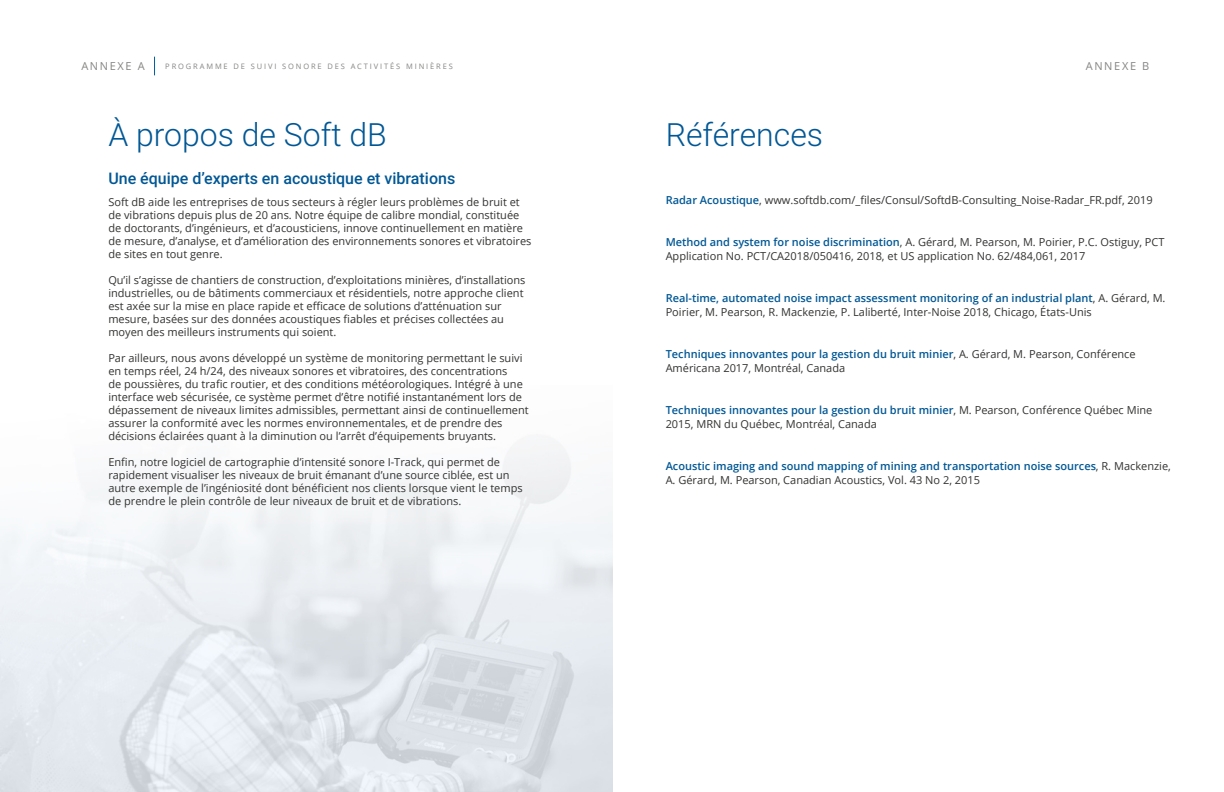
<style>
.page{position:relative;width:1224px;height:792px;background:#fff}
.page>*{position:absolute;margin:0;border:0;box-sizing:border-box;transform-origin:0 0}
.t1{font:300 32px "Roboto";color:#005795}
.t2{font:500 16px "Roboto";color:#005795}
.t3{font:11px/13px "Open Sans";color:#333332}
.t4{font:600 11px/14px "Open Sans";color:#005795}
.t5{font:11px "Open Sans";letter-spacing:.15em;color:#858584}
.t6{font:7.5px "Open Sans";letter-spacing:.25em;color:#858584}
.s1{font-weight:600;color:#005795}
.s2{font-weight:400;color:#333332}
</style>
<div class="page">
<img style="left:0;top:446px;width:612px;height:346px">
<svg style="left:154px;top:57px;width:1px;height:18px"></svg>
<p class="t5" style="left:81px;top:59px;width:65px">ANNEXE A</p>
<p class="t6" style="left:165px;top:61px;width:289px">PROGRAMME DE SUIVI SONORE DES ACTIVITÉS MINIÈRES</p>
<p class="t5" style="left:1086px;top:59px;width:65px">ANNEXE B</p>
<h1 class="t1" style="left:108px;top:113px;width:280px">À propos de Soft dB</h1>
<h2 class="t2" style="left:108px;top:167px;width:348px">Une équipe d’experts en acoustique et vibrations</h2>
<p class="t3" style="left:108px;top:195px;width:425px">Soft dB aide les entreprises de tous secteurs à régler leurs problèmes de bruit et de vibrations depuis plus de 20 ans. Notre équipe de calibre mondial, constituée de doctorants, d’ingénieurs, et d’acousticiens, innove continuellement en matière de mesure, d’analyse, et d’amélioration des environnements sonores et vibratoires de sites en tout genre.</p>
<p class="t3" style="left:108px;top:273px;width:419px">Qu’il s’agisse de chantiers de construction, d’exploitations minières, d’installations industrielles, ou de bâtiments commerciaux et résidentiels, notre approche client est axée sur la mise en place rapide et efficace de solutions d’atténuation sur mesure, basées sur des données acoustiques fiables et précises collectées au moyen des meilleurs instruments qui soient.</p>
<p class="t3" style="left:108px;top:351px;width:422px">Par ailleurs, nous avons développé un système de monitoring permettant le suivi en temps réel, 24 h/24, des niveaux sonores et vibratoires, des concentrations<br>de poussières, du trafic routier, et des conditions météorologiques. Intégré à une interface web sécurisée, ce système permet d’être notifié instantanément lors de dépassement de niveaux limites admissibles, permettant ainsi de continuellement assurer la conformité avec les normes environnementales, et de prendre des décisions éclairées quant à la diminution ou l’arrêt d’équipements bruyants.</p>
<p class="t3" style="left:108px;top:455px;width:416px">Enfin, notre logiciel de cartographie d’intensité sonore I-Track, qui permet de rapidement visualiser les niveaux de bruit émanant d’une source ciblée, est un autre exemple de l’ingéniosité dont bénéficient nos clients lorsque vient le temps de prendre le plein contrôle de leur niveaux de bruit et de vibrations.</p>
<h1 class="t1" style="left:666px;top:113px;width:159px">Références</h1>
<p class="t3" style="left:666px;top:194px;width:489px"><span class="s1">Radar Acoustique</span>, www.softdb.com/_files/Consul/SoftdB-Consulting_Noise-Radar_FR.pdf, 2019</p>
<p class="t3" style="left:666px;top:235px;width:500px;line-height:14px"><span class="s1">Method and system for noise discrimination</span>, A. Gérard, M. Pearson, M. Poirier, P.C. Ostiguy, PCT<br>Application No. PCT/CA2018/050416, 2018, et US application No. 62/484,061, 2017</p>
<p class="t3" style="left:666px;top:291px;width:501px;line-height:14px"><span class="s1">Real-time, automated noise impact assessment monitoring of an industrial plant</span>, A. Gérard, M.<br>Poirier, M. Pearson, R. Mackenzie, P. Laliberté, Inter-Noise 2018, Chicago, États-Unis</p>
<p class="t3" style="left:666px;top:347px;width:472px;line-height:14px"><span class="s1">Techniques innovantes pour la gestion du bruit minier</span>, A. Gérard, M. Pearson, Conférence<br>Américana 2017, Montréal, Canada</p>
<p class="t3" style="left:666px;top:403px;width:488px;line-height:14px"><span class="s1">Techniques innovantes pour la gestion du bruit minier</span>, M. Pearson, Conférence Québec Mine<br>2015, MRN du Québec, Montréal, Canada</p>
<p class="t4" style="left:666px;top:459px;width:507px">Acoustic imaging and sound mapping of mining and transportation noise sources<span class="s2">, R. Mackenzie,<br>A. Gérard, M. Pearson, Canadian Acoustics, Vol. 43 No 2, 2015</span></p>
</div>
